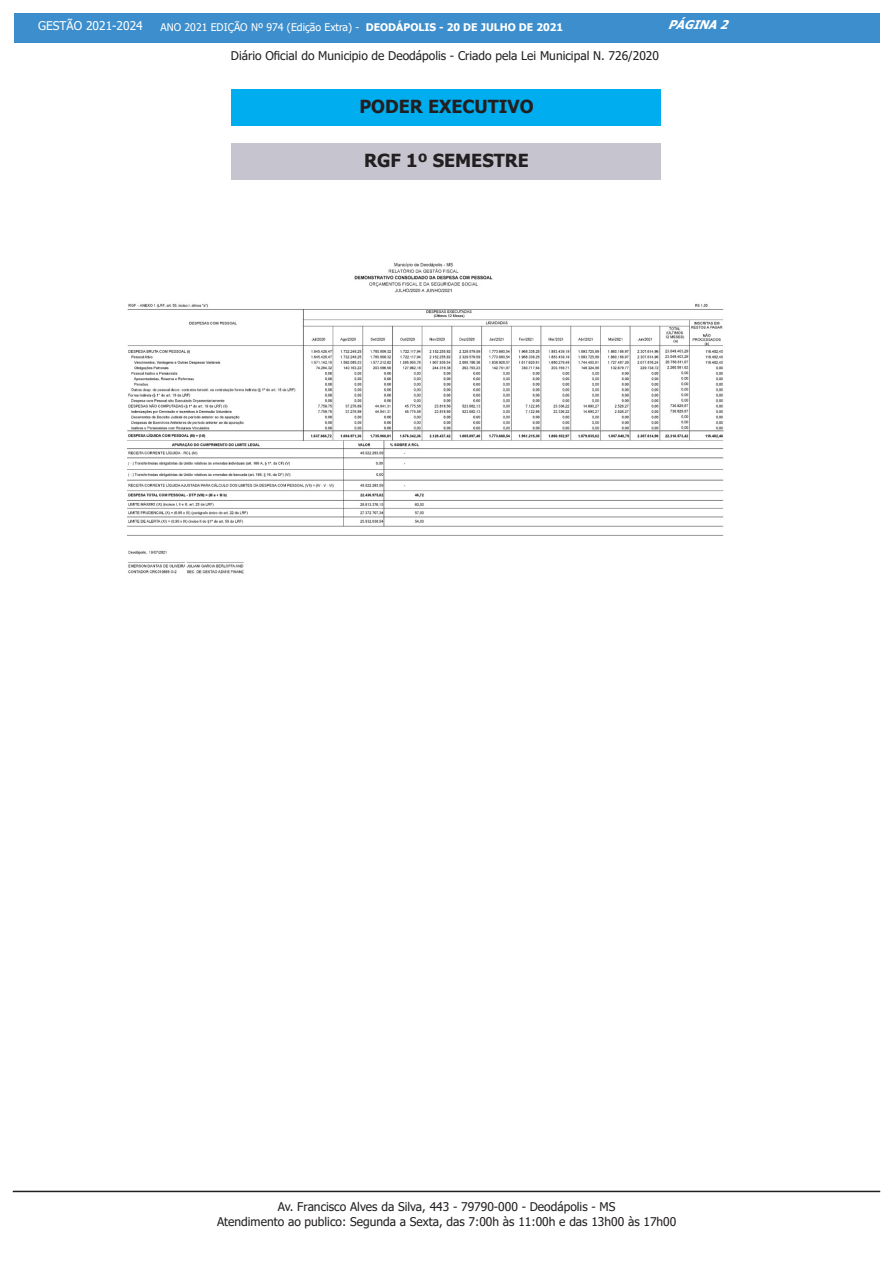
<style>
.page{position:relative;width:893px;height:1263px;background:#fff}
.page>*{position:absolute;margin:0;border:0;box-sizing:border-box;transform-origin:0 0}
.t1{font:700 18px "Tahoma";color:#231f20}
.t2{font:12px/14.4px "Tahoma";color:#231f20;text-align:center}
.t3{font:12px "Tahoma";color:#fff}
.t4{font:italic 700 12px "Tahoma";color:#fff}
.t5{font:10.5px "Tahoma";color:#fff}
.s1{font-weight:700}
</style>
<div class="page">
<div style="left:14px;top:14px;width:865px;height:29px;background:#3c8ecc"></div>
<hr style="left:13px;top:1191px;width:867px;height:1px;background:#231f20">
<div style="left:232px;top:90px;width:429px;height:36px;background:#00aeef"></div>
<div style="left:232px;top:144px;width:429px;height:36px;background:#c6c4cf"></div>
<img style="left:128px;top:262px;width:596px;height:312px">
<p class="t3" style="left:38px;top:18px;width:106px">GESTÃO 2021-2024</p>
<p class="t5" style="left:161px;top:20px;width:404px">ANO 2021 EDIÇÃO Nº 974 (Edição Extra) - <span class="s1">DEODÁPOLIS - 20 DE JULHO DE 2021</span></p>
<p class="t4" style="left:668px;top:16px;width:68px">PÁGINA2</p>
<p class="t2" style="left:231px;top:49px;width:430px">Diário Oficial do Municipio de Deodápolis - Criado pela Lei Municipal N. 726/2020</p>
<p class="t1" style="left:359px;top:94px;width:176px">PODER EXECUTIVO</p>
<p class="t1" style="left:364px;top:148px;width:166px">RGF 1º SEMESTRE</p>
<p class="t2" style="left:217px;top:1200px;width:461px">Av. Francisco Alves da Silva, 443 - 79790-000 - Deodápolis - MS<br>Atendimento ao publico: Segunda a Sexta, das 7:00h às 11:00h e das 13h00 às 17h00</p>
</div>
